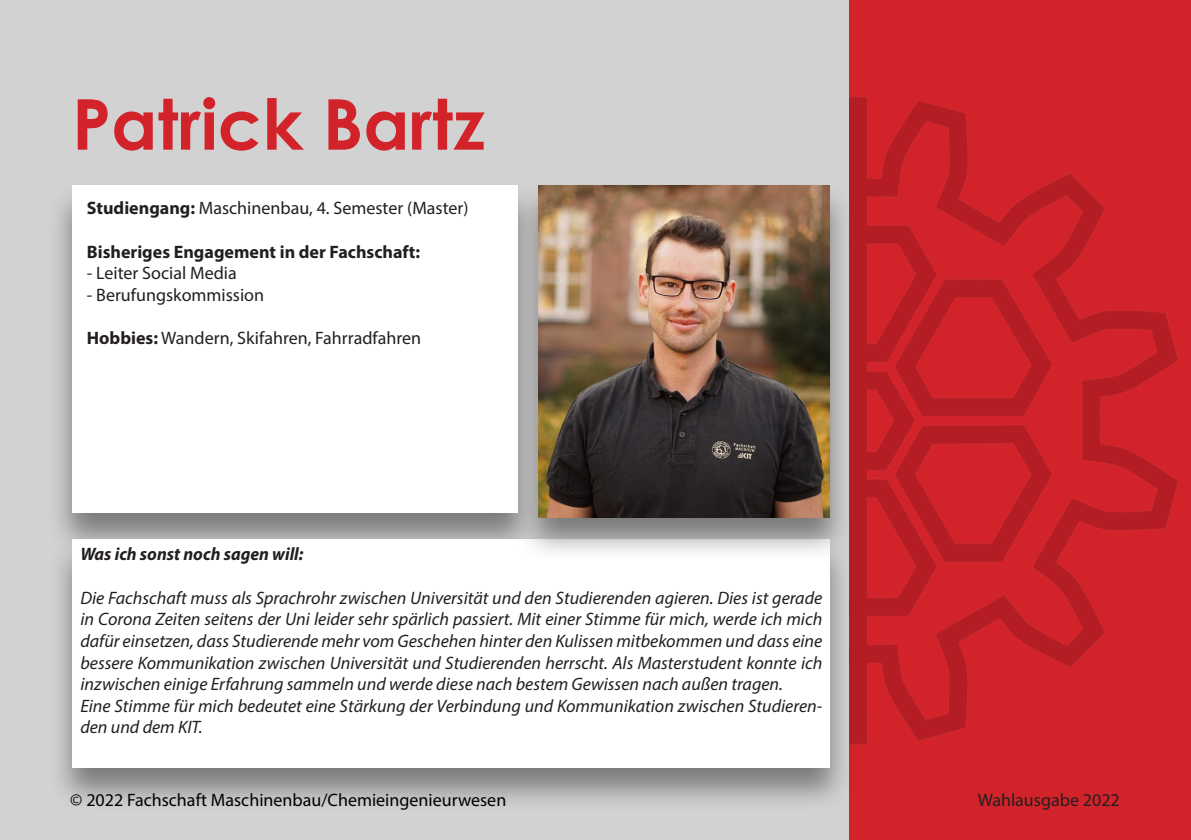
<style>
.page{position:relative;width:1191px;height:840px;background:#fff}
.page>*{position:absolute;margin:0;border:0;box-sizing:border-box;transform-origin:0 0}
.Standardtext{font:700 70px "Century Gothic";color:#d2232a}
.Standardtext-2{font:italic 18px/21.6px "Myriad Pro";color:#231f20;text-align:justify}
.Standardtext-3{font:18px "Myriad Pro";color:#231f20}
.t1{font:18px "Myriad Pro";color:#000}
.Standardtext-4{font:700 18px "Myriad Pro";color:#231f20}
.Standardtext-5{font:italic 700 18px "Myriad Pro";color:#231f20}
.s1{font-weight:700}
</style>
<div class="page">
<img style="left:849px;top:0;width:342px;height:839px">
<div style="left:0;top:0;width:849px;height:839px;background:#d2d2d2"></div>
<div style="left:47px;top:181px;width:495px;height:377px;background:#231f20;opacity:.5"></div>
<div style="left:72px;top:185px;width:445px;height:328px;background:#fff"></div>
<div style="left:48px;top:534px;width:806px;height:278px;background:#231f20;opacity:.5"></div>
<div style="left:73px;top:539px;width:757px;height:228px;background:#fff"></div>
<div style="left:514px;top:180px;width:341px;height:382px;background:#231f20;opacity:.5"></div>
<img style="left:539px;top:185px;width:291px;height:332px">
<p class="Standardtext" style="left:72px;top:71px;width:414px">Patrick Bartz</p>
<p class="Standardtext-3" style="left:87px;top:197px;width:383px"><span class="s1">Studiengang:</span> Maschinenbau, 4. Semester (Master)</p>
<p class="Standardtext-4" style="left:87px;top:240px;width:335px">Bisheriges Engagement in der Fachschaft:</p>
<p class="Standardtext-3" style="left:87px;top:262px;width:151px">- Leiter Social Media</p>
<p class="Standardtext-3" style="left:87px;top:283px;width:179px">- Berufungskommission</p>
<p class="Standardtext-3" style="left:87px;top:327px;width:336px"><span class="s1">Hobbies:</span> Wandern, Skifahren, Fahrradfahren</p>
<p class="Standardtext-5" style="left:80px;top:542px;width:225px">Was ich sonst noch sagen will:</p>
<p class="Standardtext-2" style="left:80px;top:586px;width:743px">Die Fachschaft muss als Sprachrohr zwischen Universität und den Studierenden agieren. Dies ist gerade in Corona Zeiten seitens der Uni leider sehr spärlich passiert. Mit einer Stimme für mich, werde ich mich dafür einsetzen, dass Studierende mehr vom Geschehen hinter den Kulissen mitbekommen und dass eine bessere Kommunikation zwischen Universität und Studierenden herrscht. Als Masterstudent konnte ich inzwischen einige Erfahrung sammeln und werde diese nach bestem Gewissen nach außen tragen.</p>
<p class="Standardtext-2" style="left:80px;top:694px;width:743px">Eine Stimme für mich bedeutet eine Stärkung der Verbindung und Kommunikation zwischen Studieren&shy;den und dem KIT.</p>
<p class="t1" style="left:70px;top:788px;width:437px">© 2022 Fachschaft Maschinenbau/Chemieingenieurwesen</p>
<p class="Standardtext-3" style="left:977px;top:788px;width:144px">Wahlausgabe 2022</p>
</div>
